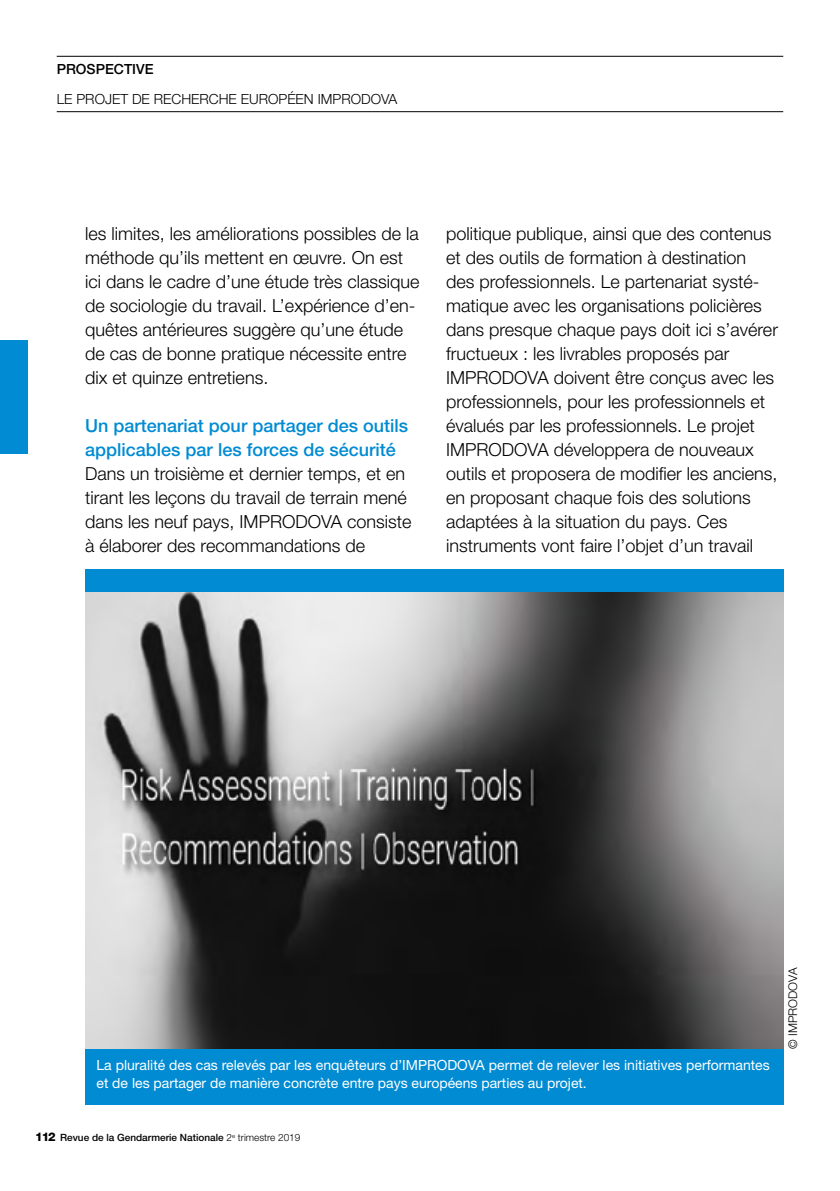
<style>
.page{position:relative;width:840px;height:1191px;background:#fff}
.page>*{position:absolute;margin:0;border:0;box-sizing:border-box;transform-origin:0 0}
.t1{font:300 18px/24px "Helvetica Neue LT Std";color:#000}
.t2{font:500 18px/24px "Helvetica Neue LT Std";color:#008bd2}
.t3{font:14px/18px "Helvetica Neue LT Std";color:#fff}
.t4{font:300 14px "Helvetica Neue LT Std";color:#000}
.t5{font:500 14px "Helvetica Neue LT Std";color:#000}
.t6{font:300 12px "Helvetica Neue LT Std";color:#000}
.t7{font:500 10px "Helvetica Neue LT Std";color:#000}
.s1{font-weight:800;font-size:12px}
.s2{font-weight:300}
</style>
<div class="page">
<div style="left:0;top:340px;width:28px;height:114px;background:#008bd2"></div>
<hr style="left:57px;top:56px;width:725px;height:1px;background:#000">
<hr style="left:57px;top:111px;width:725px;height:1px;background:#000">
<div style="left:85px;top:568px;width:697px;height:536px;background:#008bd2"></div>
<img style="left:85px;top:592px;width:697px;height:456px">
<p class="t5" style="left:57px;top:60px;width:98px">PROSPECTIVE</p>
<p class="t4" style="left:57px;top:90px;width:342px">LE PROJET DE RECHERCHE EUROPÉEN IMPRODOVA</p>
<p class="t1" style="left:85px;top:221px;width:336px">les limites, les améliorations possibles de la méthode qu’ils mettent en œuvre. On est ici dans le cadre d’une étude très classique de sociologie du travail. L’expérience d’en&shy;quêtes antérieures suggère qu’une étude de cas de bonne pratique nécessite entre dix et quinze entretiens.</p>
<p class="t2" style="left:85px;top:413px;width:324px">Un partenariat pour partager des outils applicables par les forces de sécurité</p>
<p class="t1" style="left:85px;top:461px;width:328px">Dans un troisième et dernier temps, et en tirant les leçons du travail de terrain mené dans les neuf pays, IMPRODOVA consiste à élaborer des recommandations de</p>
<p class="t1" style="left:446px;top:221px;width:333px">politique publique, ainsi que des contenus et des outils de formation à destination des professionnels. Le partenariat systé&shy;matique avec les organisations policières dans presque chaque pays doit ici s’avérer fructueux : les livrables proposés par IMPRODOVA doivent être conçus avec les professionnels, pour les professionnels et évalués par les professionnels. Le projet IMPRODOVA développera de nouveaux outils et proposera de modifier les anciens, en proposant chaque fois des solutions adaptées à la situation du pays. Ces instruments vont faire l’objet d’un travail</p>
<p class="t3" style="left:96px;top:1056px;width:674px">La pluralité des cas relevés par les enquêteurs d’IMPRODOVA permet de relever les initiatives performantes et de les partager de manière concrète entre pays européens parties au projet.</p>
<p class="t7" style="left:35px;top:1131px;width:266px"><span class="s1">112</span> Revue de la Gendarmerie Nationale <span class="s2">2</span><sup>e</sup> <span class="s2">trimestre 2019</span></p>
<p class="t6" style="left:785px;top:1048px;width:83px;rotate:-90deg">© IMPRODOVA</p>
</div>
